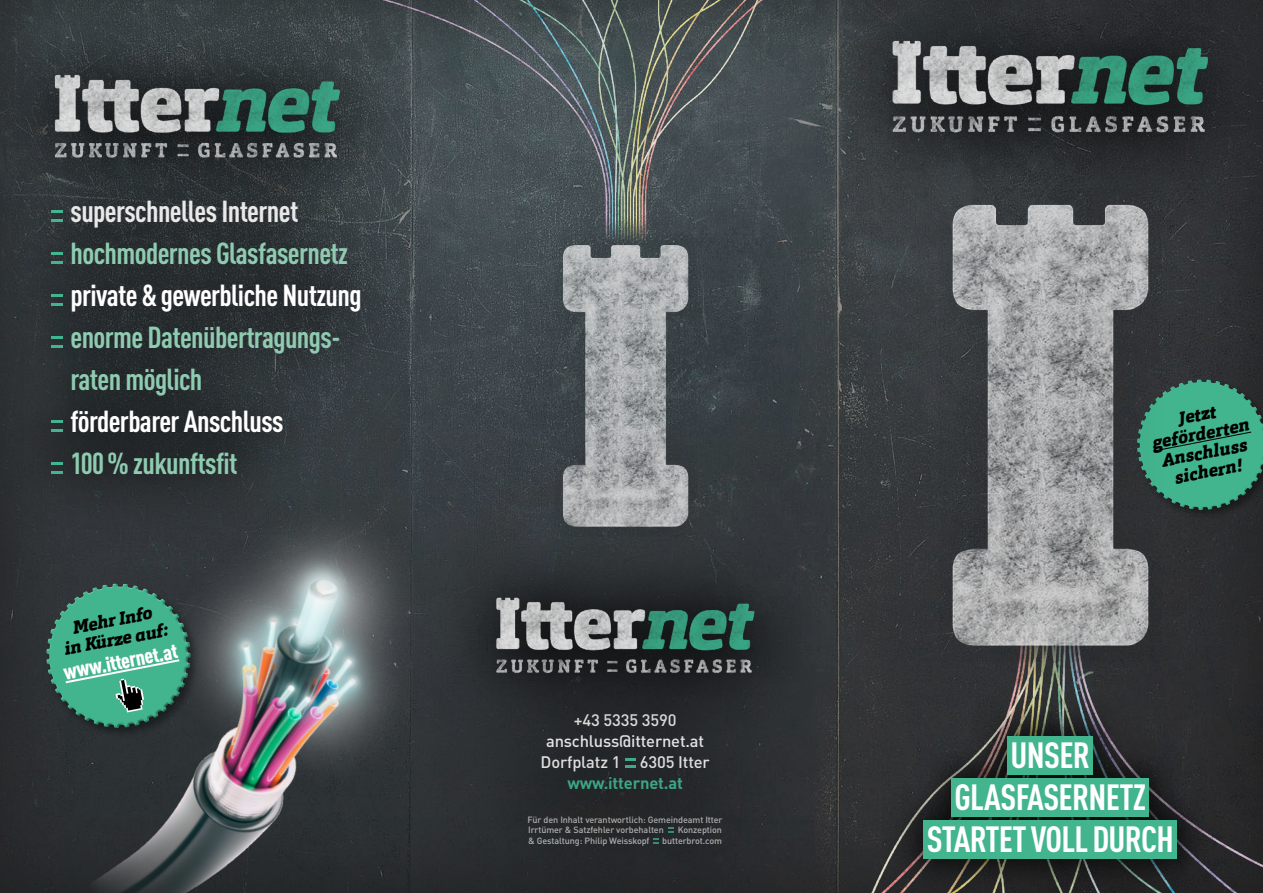
<style>
.page{position:relative;width:1263px;height:893px;background:#fff}
.page>*{position:absolute;margin:0;border:0;box-sizing:border-box;transform-origin:0 0}
.t1{font:700 36px/42px "DIN Pro Condensed";letter-spacing:-.02em;color:#fff;text-align:center}
.t2{font:700 30px/42px "DIN Pro Condensed";letter-spacing:-.02em;color:#8fcbb1}
.t3{font:700 30px "DIN Pro Condensed";letter-spacing:-.02em;color:#fff}
.t4{font:700 30px "DIN Pro Condensed";letter-spacing:-.02em;color:#e9e9e9}
.t5{font:900 21px "DIN Pro Condensed";color:#fff}
.t6{font:italic 800 18px/19.2px "Orgon Slab";color:#000;text-align:center}
.t7{font:500 16.5px/21px "DIN Pro";letter-spacing:-.01em;color:#e9e9e9;text-align:center}
.t8{font:700 16.5px "DIN Pro";letter-spacing:-.01em;color:#42b48e}
.t9{font:500 9px/10.5px "DIN Pro";letter-spacing:-.01em;color:#e9e9e9}
</style>
<div class="page">
<div style="left:0;top:0;width:1263px;height:893px;background:#000;opacity:.6"></div>
<img style="left:825px;top:565px;width:438px;height:328px">
<svg style="left:1161px;top:367px;width:102px;height:156px;background:#3a8a70"></svg>
<div style="left:405px;top:692px;width:440px;height:201px;background:#27292b"></div>
<svg style="left:668px;top:827px;width:6px;height:6px"></svg>
<svg style="left:653px;top:838px;width:6px;height:6px"></svg>
<div style="left:882px;top:695px;width:336px;height:198px;background:#000;opacity:.75"></div>
<div style="left:1008px;top:736px;width:85px;height:38px;background:#42b48e"></div>
<div style="left:951px;top:778px;width:198px;height:38px;background:#42b48e"></div>
<div style="left:924px;top:820px;width:253px;height:38px;background:#42b48e"></div>
<img style="left:418px;top:0;width:521px;height:251px">
<div style="left:803px;top:0;width:460px;height:224px;background:#000;opacity:.75"></div>
<img style="left:841px;top:0;width:419px;height:184px">
<div style="left:422px;top:524px;width:403px;height:223px;background:#000;opacity:.75"></div>
<img style="left:560px;top:554px;width:237px;height:161px">
<div style="left:0;top:0;width:418px;height:240px;background:#000;opacity:.75"></div>
<img style="left:7px;top:27px;width:379px;height:116px">
<img style="left:939px;top:189px;width:222px;height:472px">
<img style="left:554px;top:235px;width:142px;height:302px">
<img style="left:0;top:444px;width:560px;height:449px">
<div style="left:0;top:143px;width:418px;height:391px;background:#000;opacity:.5"></div>
<svg style="left:51px;top:210px;width:12px;height:3px"></svg>
<svg style="left:51px;top:219px;width:12px;height:3px"></svg>
<svg style="left:51px;top:252px;width:12px;height:3px"></svg>
<svg style="left:51px;top:261px;width:12px;height:3px"></svg>
<svg style="left:51px;top:294px;width:12px;height:3px"></svg>
<svg style="left:51px;top:303px;width:12px;height:3px"></svg>
<svg style="left:51px;top:336px;width:12px;height:3px"></svg>
<svg style="left:51px;top:345px;width:12px;height:3px"></svg>
<svg style="left:51px;top:420px;width:12px;height:3px"></svg>
<svg style="left:51px;top:429px;width:12px;height:3px"></svg>
<svg style="left:51px;top:462px;width:12px;height:3px"></svg>
<svg style="left:51px;top:471px;width:12px;height:3px"></svg>
<svg style="left:31px;top:570px;width:174px;height:173px;background:#3a7463"></svg>
<h2 class="t4" style="left:71px;top:189px;width:229px">superschnelles Internet</h2>
<h2 class="t2" style="left:71px;top:230px;width:279px">hochmodernes Glasfasernetz</h2>
<h2 class="t3" style="left:71px;top:273px;width:293px">private &amp; gewerbliche Nutzung</h2>
<h2 class="t2" style="left:71px;top:314px;width:271px">enorme Datenübertragungs&shy;raten möglich</h2>
<h2 class="t3" style="left:71px;top:399px;width:215px">förderbarer Anschluss</h2>
<h2 class="t2" style="left:71px;top:440px;width:168px">100 % zukunftsfit</h2>
<h3 class="t6" style="left:59px;top:620px;width:106px;rotate:-11deg">Mehr Info<br>in Kürze auf:</h3>
<h3 class="t5" style="left:61px;top:656px;width:117px;rotate:-11deg">www.itternet.at</h3>
<h3 class="t7" style="left:540px;top:708px;width:171px">+43 5335 3590 anschluss@itternet.at<br>Dorfplatz 1 6305 Itter</h3>
<h3 class="t8" style="left:567px;top:769px;width:117px">www.itternet.at</h3>
<p class="t9" style="left:528px;top:813px;width:196px">Für den Inhalt verantwortlich: Gemeindeamt Itter<br>Irrtümer &amp; Satzfehler vorbehalten</p>
<p class="t9" style="left:678px;top:824px;width:46px">Konzeption</p>
<p class="t9" style="left:528px;top:834px;width:123px">&amp; Gestaltung: Philip Weisskopf</p>
<p class="t9" style="left:662px;top:834px;width:61px">butterbrot.com</p>
<h3 class="t6" style="left:1147px;top:415px;width:100px;rotate:-11deg">Jetzt geförderten<br>Anschluss sichern!</h3>
<h1 class="t1" style="left:927px;top:731px;width:249px">UNSER<br>GLASFASERNETZ<br>STARTET VOLL DURCH</h1>
</div>
